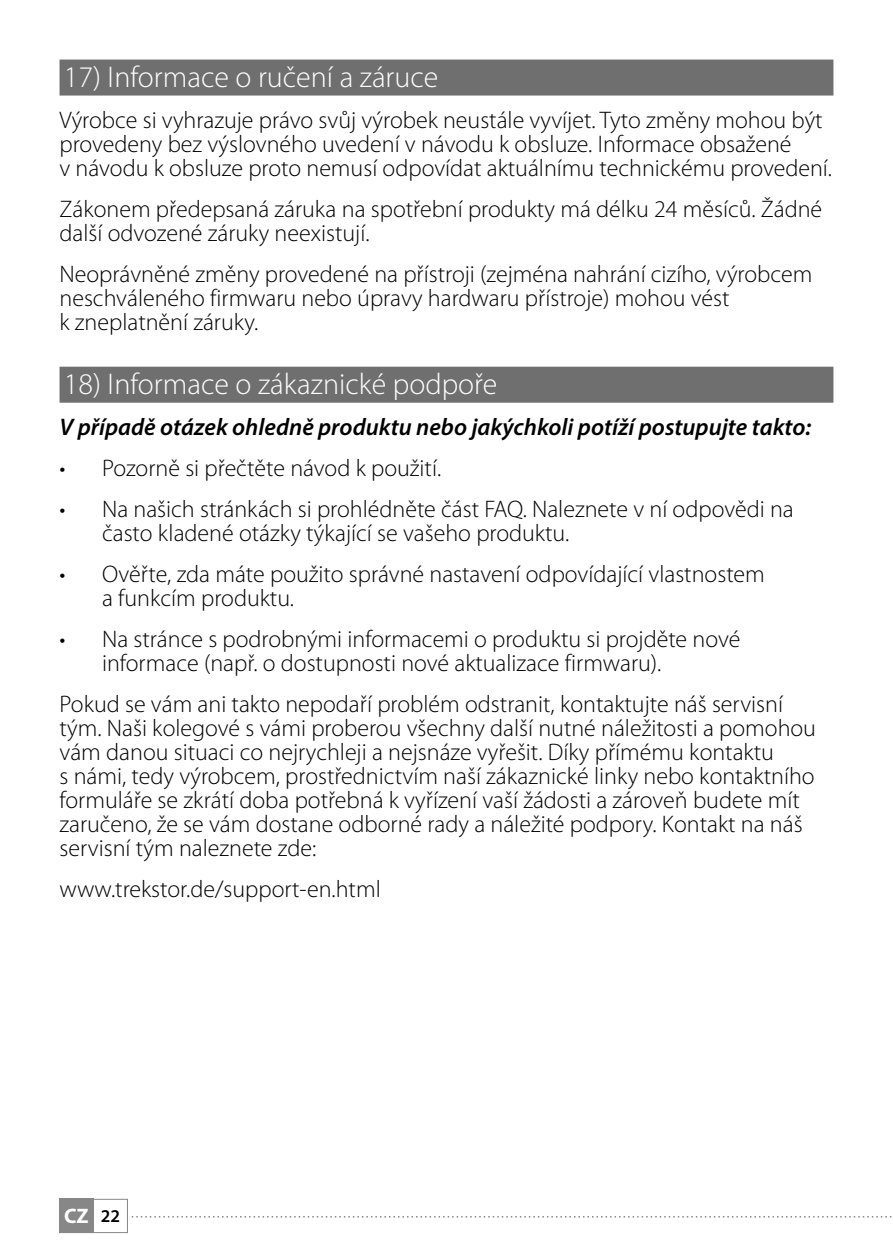
<style>
.page{position:relative;width:893px;height:1259px;background:#fff}
.page>*{position:absolute;margin:0;border:0;box-sizing:border-box;transform-origin:0 0}
.t1{font:300 30px "Myriad Pro";color:#fff}
.t2{font:300 24px/24px "Myriad Pro";color:#000}
.t3{font:italic 600 24px "Myriad Pro";color:#000}
.t4{font:700 21px "Myriad Pro";color:#fff}
.s1{font-weight:600;font-size:18px;color:#000}
</style>
<div class="page">
<div style="left:60px;top:1199px;width:34px;height:34px;background:#878787"></div>
<div style="left:60px;top:1199px;width:68px;height:34px;border:1px solid #878787"></div>
<svg style="left:132px;top:1216px;width:759px;height:1px"></svg>
<div style="left:60px;top:60px;width:773px;height:36px;background:#706f6f"></div>
<div style="left:60px;top:367px;width:773px;height:36px;background:#706f6f"></div>
<p class="t1" style="left:64px;top:61px;width:376px">17) Informace o ručení a záruce</p>
<p class="t2" style="left:60px;top:108px;width:774px">Výrobce si vyhrazuje právo svůj výrobek neustále vyvíjet. Tyto změny mohou být provedeny bez výslovného uvedení v návodu k obsluze. Informace obsažené<br>v návodu k obsluze proto nemusí odpovídat aktuálnímu technickému provedení.</p>
<p class="t2" style="left:60px;top:197px;width:764px">Zákonem předepsaná záruka na spotřební produkty má délku 24 měsíců. Žádné další odvozené záruky neexistují.</p>
<p class="t2" style="left:60px;top:262px;width:754px">Neoprávněné změny provedené na přístroji (zejména nahrání cizího, výrobcem neschváleného firmwaru nebo úpravy hardwaru přístroje) mohou vést<br>k zneplatnění záruky.</p>
<p class="t1" style="left:64px;top:368px;width:435px">18) Informace o zákaznické podpoře</p>
<p class="t3" style="left:60px;top:412px;width:753px">V případě otázek ohledně produktu nebo jakýchkoli potíží postupujte takto:</p>
<p class="t2" style="left:60px;top:456px;width:383px">• Pozorně si přečtěte návod k použití.</p>
<p class="t2" style="left:102px;top:498px;width:693px;text-indent:-43px">• Na našich stránkách si prohlédněte část FAQ. Naleznete v ní odpovědi na často kladené otázky týkající se vašeho produktu.</p>
<p class="t2" style="left:102px;top:563px;width:664px;text-indent:-43px">• Ověřte, zda máte použito správné nastavení odpovídající vlastnostem a funkcím produktu.</p>
<p class="t2" style="left:102px;top:628px;width:640px;text-indent:-43px">• Na stránce s podrobnými informacemi o produktu si projděte nové informace (např. o dostupnosti nové aktualizace firmwaru).</p>
<p class="t2" style="left:60px;top:693px;width:758px">Pokud se vám ani takto nepodaří problém odstranit, kontaktujte náš servisní tým. Naši kolegové s vámi proberou všechny další nutné náležitosti a pomohou vám danou situaci co nejrychleji a nejsnáze vyřešit. Díky přímému kontaktu<br>s námi, tedy výrobcem, prostřednictvím naší zákaznické linky nebo kontaktního formuláře se zkrátí doba potřebná k vyřízení vaší žádosti a zároveň budete mít zaručeno, že se vám dostane odborné rady a náležité podpory. Kontakt na náš servisní tým naleznete zde:</p>
<p class="t2" style="left:60px;top:878px;width:323px">www.trekstor.de/support-en.html</p>
<p class="t4" style="left:64px;top:1202px;width:58px">CZ <span class="s1">22</span></p>
</div>
